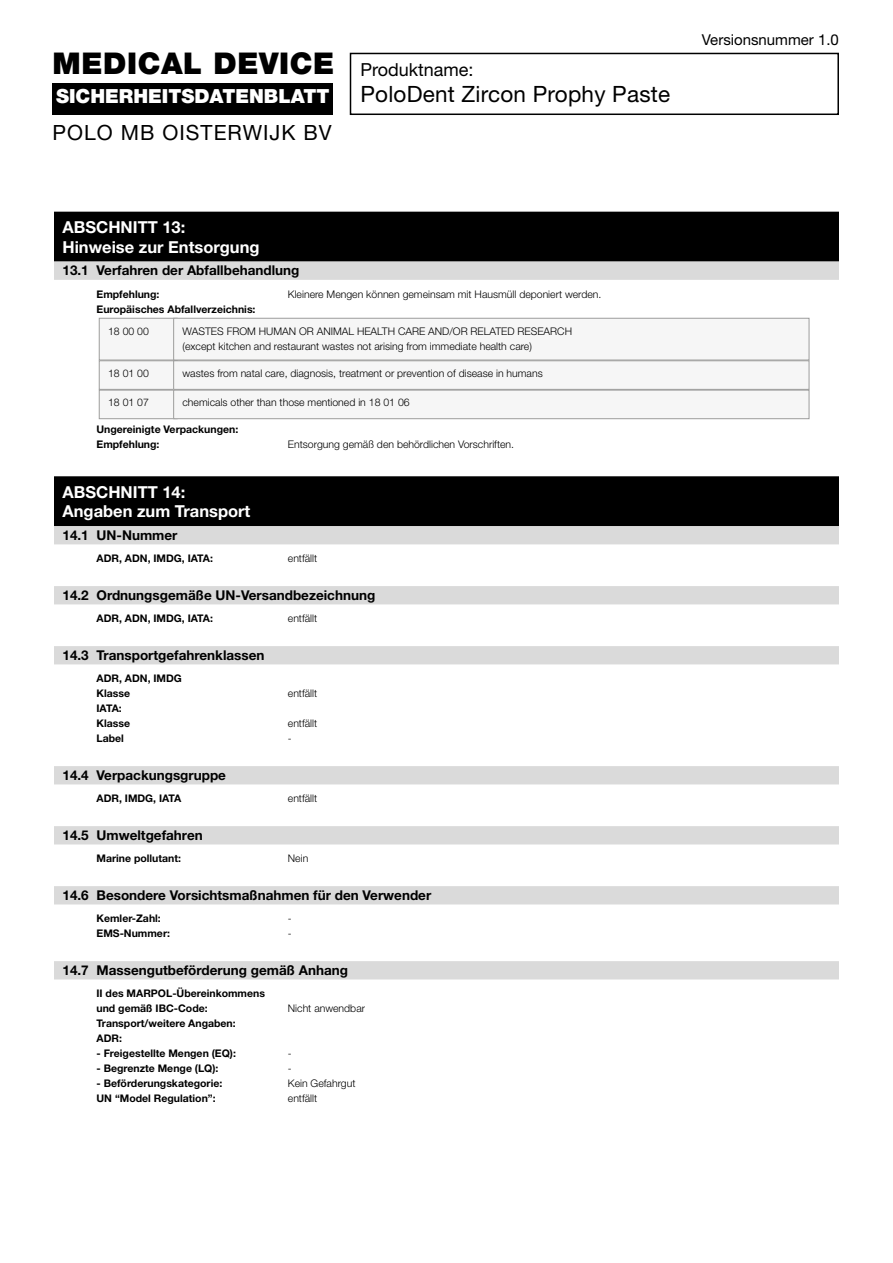
<style>
.page{position:relative;width:893px;height:1263px;background:#fff}
.page>*{position:absolute;margin:0;border:0;box-sizing:border-box;transform-origin:0 0}
.t1{font:900 30px "Helvetica Neue LT Pro";letter-spacing:.02em;color:#000}
.t2{font:22.5px "Helvetica Neue LT Pro";letter-spacing:.01em;color:#000}
.t3{font:21px "Helvetica Neue LT Pro";letter-spacing:.05em;color:#000}
.t4{font:900 19.5px "Helvetica Neue LT Pro";color:#fff}
.t5{font:18px "Helvetica Neue LT Pro";color:#000}
.t6{font:700 16.5px/19.8px "Helvetica Neue LT Pro";color:#fff}
.t7{font:15px "Helvetica Neue LT Pro";color:#000}
.t8{font:700 13.5px "Helvetica Neue LT Pro";color:#000}
.t9{font:300 10.5px/15px "Helvetica Neue LT Pro";color:#000}
.t10{font:700 10.5px/15px "Helvetica Neue LT Pro";color:#000}
</style>
<div class="page">
<div style="left:54px;top:212px;width:785px;height:25px;background:#000"></div>
<div style="left:54px;top:231px;width:785px;height:26px;background:#000"></div>
<div style="left:54px;top:253px;width:785px;height:9px;background:#000"></div>
<div style="left:54px;top:261px;width:785px;height:18px;background:#dadada"></div>
<div style="left:54px;top:275px;width:785px;height:5px;background:#dadada"></div>
<div style="left:54px;top:476px;width:785px;height:26px;background:#000"></div>
<div style="left:54px;top:496px;width:785px;height:26px;background:#000"></div>
<div style="left:54px;top:517px;width:785px;height:9px;background:#000"></div>
<div style="left:54px;top:526px;width:785px;height:18px;background:#dadada"></div>
<div style="left:54px;top:586px;width:785px;height:18px;background:#dadada"></div>
<div style="left:54px;top:646px;width:785px;height:18px;background:#dadada"></div>
<div style="left:54px;top:766px;width:785px;height:18px;background:#dadada"></div>
<div style="left:54px;top:826px;width:785px;height:18px;background:#dadada"></div>
<div style="left:54px;top:886px;width:785px;height:18px;background:#dadada"></div>
<div style="left:54px;top:961px;width:785px;height:18px;background:#dadada"></div>
<div style="left:99px;top:318px;width:78px;height:42px;background:#f6f6f6"></div>
<div style="left:99px;top:318px;width:79px;height:42px;border:1px solid #9d9d9c"></div>
<div style="left:99px;top:361px;width:78px;height:28px;background:#f6f6f6"></div>
<div style="left:99px;top:360px;width:79px;height:30px;border:1px solid #9d9d9c"></div>
<div style="left:99px;top:390px;width:78px;height:29px;background:#f6f6f6"></div>
<div style="left:99px;top:390px;width:79px;height:29px;border:1px solid #9d9d9c"></div>
<div style="left:174px;top:318px;width:635px;height:42px;background:#f6f6f6"></div>
<div style="left:173px;top:318px;width:636px;height:42px;border:1px solid #9d9d9c"></div>
<div style="left:174px;top:361px;width:635px;height:28px;background:#f6f6f6"></div>
<div style="left:173px;top:360px;width:636px;height:30px;border:1px solid #9d9d9c"></div>
<div style="left:174px;top:390px;width:635px;height:29px;background:#f6f6f6"></div>
<div style="left:173px;top:390px;width:636px;height:29px;border:1px solid #9d9d9c"></div>
<div style="left:350px;top:53px;width:489px;height:62px;border:2px solid #000"></div>
<div style="left:52px;top:83px;width:281px;height:32px;background:#000"></div>
<h1 class="t1" style="left:52px;top:45px;width:283px">MEDICAL DEVICE</h1>
<h3 class="t4" style="left:56px;top:84px;width:275px">SICHERHEITSDATENBLATT</h3>
<h3 class="t3" style="left:52px;top:119px;width:281px">POLO MB OISTERWIJK BV</h3>
<h3 class="t5" style="left:360px;top:59px;width:115px">Produktname:</h3>
<h2 class="t2" style="left:360px;top:80px;width:311px">PoloDent Zircon Prophy Paste</h2>
<h3 class="t7" style="left:702px;top:30px;width:139px">Versionsnummer 1.0</h3>
<h3 class="t6" style="left:62px;top:217px;width:199px">ABSCHNITT 13:<br>Hinweise zur Entsorgung</h3>
<p class="t8" style="left:63px;top:262px;width:239px">13.1 Verfahren der Abfallbehandlung</p>
<p class="t10" style="left:97px;top:286px;width:64px">Empfehlung:</p>
<p class="t9" style="left:288px;top:286px;width:315px">Kleinere Mengen können gemeinsam mit Hausmüll deponiert werden.</p>
<p class="t10" style="left:97px;top:301px;width:161px">Europäisches Abfallverzeichnis:</p>
<p class="t9" style="left:108px;top:323px;width:42px">18 00 00</p>
<p class="t9" style="left:108px;top:366px;width:42px">18 01 00</p>
<p class="t9" style="left:108px;top:395px;width:42px">18 01 07</p>
<p class="t9" style="left:183px;top:323px;width:391px">WASTES FROM HUMAN OR ANIMAL HEALTH CARE AND/OR RELATED RESEARCH (except kitchen and restaurant wastes not arising from immediate health care)</p>
<p class="t9" style="left:183px;top:366px;width:362px">wastes from natal care, diagnosis, treatment or prevention of disease in humans</p>
<p class="t9" style="left:183px;top:395px;width:229px">chemicals other than those mentioned in 18 01 06</p>
<p class="t10" style="left:97px;top:421px;width:143px">Ungereinigte Verpackungen:<br>Empfehlung:</p>
<p class="t9" style="left:288px;top:436px;width:228px">Entsorgung gemäß den behördlichen Vorschriften.</p>
<h3 class="t6" style="left:62px;top:481px;width:189px">ABSCHNITT 14:<br>Angaben zum Transport</h3>
<p class="t8" style="left:63px;top:527px;width:116px">14.1 UN-Nummer</p>
<p class="t10" style="left:97px;top:551px;width:118px">ADR, ADN, IMDG, IATA:</p>
<p class="t9" style="left:288px;top:551px;width:31px">entfällt</p>
<p class="t8" style="left:63px;top:587px;width:314px">14.2 Ordnungsgemäße UN-Versandbezeichnung</p>
<p class="t10" style="left:97px;top:611px;width:118px">ADR, ADN, IMDG, IATA:</p>
<p class="t9" style="left:288px;top:611px;width:31px">entfällt</p>
<p class="t8" style="left:63px;top:647px;width:204px">14.3 Transportgefahrenklassen</p>
<p class="t10" style="left:97px;top:671px;width:87px">ADR, ADN, IMDG<br>Klasse</p>
<p class="t9" style="left:288px;top:686px;width:31px">entfällt</p>
<p class="t10" style="left:97px;top:701px;width:35px">IATA:<br>Klasse</p>
<p class="t9" style="left:288px;top:716px;width:31px">entfällt</p>
<p class="t10" style="left:97px;top:731px;width:29px">Label</p>
<p class="t9" style="left:288px;top:731px;width:5px">-</p>
<p class="t8" style="left:63px;top:767px;width:165px">14.4 Verpackungsgruppe</p>
<p class="t10" style="left:97px;top:791px;width:86px">ADR, IMDG, IATA</p>
<p class="t9" style="left:288px;top:791px;width:31px">entfällt</p>
<p class="t8" style="left:63px;top:827px;width:142px">14.5 Umweltgefahren</p>
<p class="t10" style="left:97px;top:851px;width:86px">Marine pollutant:</p>
<p class="t9" style="left:288px;top:851px;width:22px">Nein</p>
<p class="t8" style="left:63px;top:887px;width:370px">14.6 Besondere Vorsichtsmaßnahmen für den Verwender</p>
<p class="t10" style="left:97px;top:911px;width:66px">Kemler-Zahl:</p>
<p class="t9" style="left:288px;top:911px;width:5px">-</p>
<p class="t10" style="left:97px;top:926px;width:75px">EMS-Nummer:</p>
<p class="t9" style="left:288px;top:926px;width:5px">-</p>
<p class="t8" style="left:63px;top:962px;width:287px">14.7 Massengutbeförderung gemäß Anhang</p>
<p class="t10" style="left:97px;top:986px;width:170px">II des MARPOL-Übereinkommens und gemäß IBC-Code:</p>
<p class="t9" style="left:288px;top:1001px;width:79px">Nicht anwendbar</p>
<p class="t10" style="left:97px;top:1016px;width:141px">Transport/weitere Angaben:<br>ADR:</p>
<p class="t10" style="left:97px;top:1046px;width:141px">- Freigestellte Mengen (EQ):</p>
<p class="t9" style="left:288px;top:1046px;width:5px">-</p>
<p class="t10" style="left:97px;top:1061px;width:123px">- Begrenzte Menge (LQ):</p>
<p class="t9" style="left:288px;top:1061px;width:5px">-</p>
<p class="t10" style="left:97px;top:1076px;width:127px">- Beförderungskategorie:</p>
<p class="t9" style="left:288px;top:1076px;width:69px">Kein Gefahrgut</p>
<p class="t10" style="left:97px;top:1091px;width:121px">UN “Model Regulation”:</p>
<p class="t9" style="left:288px;top:1091px;width:31px">entfällt</p>
</div>
